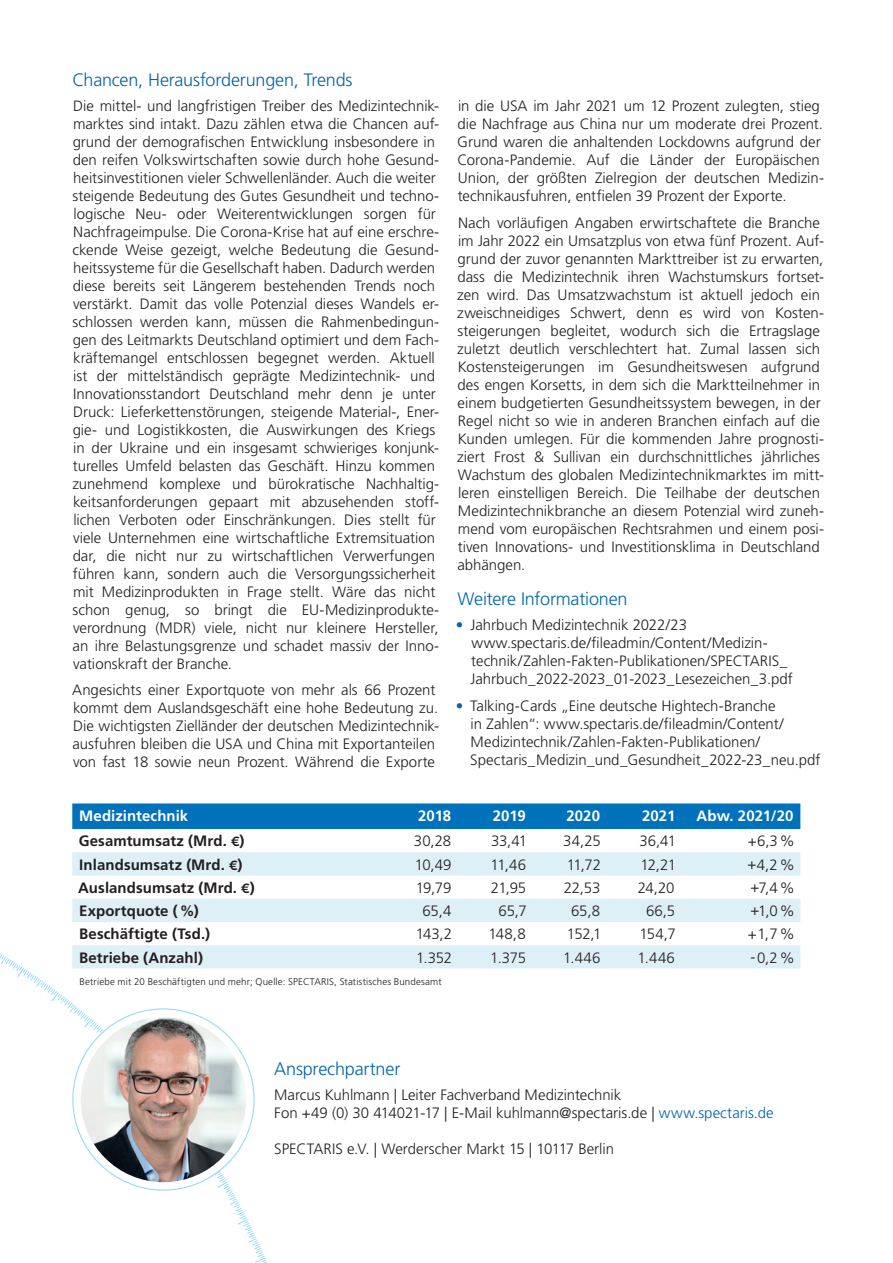
<style>
.page{position:relative;width:893px;height:1263px;background:#fff}
.page>*{position:absolute;margin:0;border:0;box-sizing:border-box;transform-origin:0 0}
.t1{font:300 18px "Frutiger LT Std";letter-spacing:-.01em;color:#0165a8}
.t2{font:300 15px/18px "Frutiger LT Std";color:#231f20}
.t3{font:700 15px "Frutiger LT Std";letter-spacing:.005em;color:#231f20}
.t4{font:700 15px "Frutiger LT Std";color:#fff}
.t5{font:300 9.75px "Frutiger LT Std";letter-spacing:.015em;color:#231f20}
.s1{color:#0165a8}
.s2{font-family:"TUI Type";font-weight:300}
</style>
<div class="page">
<svg style="left:0;top:953px;width:267px;height:310px"></svg>
<div style="left:73px;top:1009px;width:181px;height:181px;background:#fff;border-radius:50%"></div>
<img style="left:81px;top:1017px;width:165px;height:165px;border-radius:83px">
<div style="left:72px;top:803px;width:728px;height:26px;background:#0072bc"></div>
<svg style="left:72px;top:852px;width:728px;height:116px;fill:#ddeff7"></svg>
<p class="t1" style="left:72px;top:69px;width:282px">Chancen, Herausforderungen, Trends</p>
<p class="t2" style="left:72px;top:97px;width:368px">Die mittel- und langfristigen Treiber des Medizintechnik&shy;marktes sind intakt. Dazu zählen etwa die Chancen auf&shy;grund der demografischen Entwicklung insbesondere in den reifen Volkswirtschaften sowie durch hohe Gesund&shy;heitsinvestitionen vieler Schwellenländer. Auch die weiter steigende Bedeutung des Gutes Gesundheit und techno&shy;logische Neu- oder Weiterentwicklungen sorgen für Nachfrageimpulse. Die Corona-Krise hat auf eine erschre&shy;ckende Weise gezeigt, welche Bedeutung die Gesund&shy;heitssysteme für die Gesellschaft haben. Dadurch werden diese bereits seit Längerem bestehenden Trends noch verstärkt. Damit das volle Potenzial dieses Wandels er&shy;schlossen werden kann, müssen die Rahmenbedingun&shy;gen des Leitmarkts Deutschland optimiert und dem Fach&shy;kräftemangel entschlossen begegnet werden. Aktuell ist der mittelständisch geprägte Medizintechnik- und Innovationsstandort Deutschland mehr denn je unter Druck: Lieferkettenstörungen, steigende Material-, Ener&shy;gie- und Logistikkosten, die Auswirkungen des Kriegs in der Ukraine und ein insgesamt schwieriges konjunk&shy;turelles Umfeld belasten das Geschäft. Hinzu kommen zunehmend komplexe und bürokratische Nachhaltig&shy;keitsanforderungen gepaart mit abzusehenden stoff&shy;lichen Verboten oder Einschränkungen. Dies stellt für viele Unternehmen eine wirtschaftliche Extremsituation dar, die nicht nur zu wirtschaftlichen Verwerfungen führen kann, sondern auch die Versorgungssicherheit mit Medizinprodukten in Frage stellt. Wäre das nicht schon genug, so bringt die EU-Medizinprodukte&shy;verordnung (MDR) viele, nicht nur kleinere Hersteller, an ihre Belastungsgrenze und schadet massiv der Inno&shy;vationskraft der Branche.</p>
<p class="t2" style="left:72px;top:681px;width:369px">Angesichts einer Exportquote von mehr als 66 Prozent kommt dem Auslandsgeschäft eine hohe Bedeutung zu.<br>Die wichtigsten Zielländer der deutschen Medizintechnik&shy;ausfuhren bleiben die USA und China mit Exportanteilen von fast 18 sowie neun Prozent. Während die Exporte</p>
<p class="t2" style="left:457px;top:97px;width:368px">in die USA im Jahr 2021 um 12 Prozent zulegten, stieg die Nachfrage aus China nur um moderate drei Prozent.<br>Grund waren die anhaltenden Lockdowns aufgrund der Corona-Pandemie. Auf die Länder der Europäischen Union, der größten Zielregion der deutschen Medizin&shy;technikausfuhren, entfielen 39 Prozent der Exporte.</p>
<p class="t2" style="left:457px;top:214px;width:368px">Nach vorläufigen Angaben erwirtschaftete die Branche im Jahr 2022 ein Umsatzplus von etwa fünf Prozent. Auf&shy;grund der zuvor genannten Markttreiber ist zu erwarten, dass die Medizintechnik ihren Wachstumskurs fortset&shy;zen wird. Das Umsatzwachstum ist aktuell jedoch ein zweischneidiges Schwert, denn es wird von Kosten&shy;steigerungen begleitet, wodurch sich die Ertragslage zuletzt deutlich verschlechtert hat. Zumal lassen sich Kostensteigerungen im Gesundheitswesen aufgrund des engen Korsetts, in dem sich die Marktteilnehmer in einem budgetierten Gesundheitssystem bewegen, in der Regel nicht so wie in anderen Branchen einfach auf die Kunden umlegen. Für die kommenden Jahre prognosti&shy;ziert Frost &amp; Sullivan ein durchschnittliches jährliches Wachstum des globalen Medizintechnikmarktes im mitt&shy;leren einstelligen Bereich. Die Teilhabe der deutschen Medizintechnikbranche an diesem Potenzial wird zuneh&shy;mend vom europäischen Rechtsrahmen und einem posi&shy;tiven Innovations- und Investitionsklima in Deutschland abhängen.</p>
<p class="t1" style="left:458px;top:589px;width:172px">Weitere Informationen</p>
<p class="t2" style="left:471px;top:616px;width:324px;text-indent:-15px"><span class="s1">•</span> Jahrbuch Medizintechnik 2022/23 www.spectaris.de/fileadmin/Content/Medizin&shy;technik/Zahlen-Fakten-Publikationen/SPECTARIS_ Jahrbuch_2022-2023_01-2023_Lesezeichen_3.pdf</p>
<p class="t2" style="left:470px;top:697px;width:352px;text-indent:-14px"><span class="s1">•</span> Talking-Cards „Eine deutsche Hightech-Branche<br>in Zahlen“: www.spectaris.de/fileadmin/Content/ Medizintechnik/Zahlen-Fakten-Publikationen/ Spectaris_Medizin_und_Gesundheit_2022-23_neu.pdf</p>
<p class="t4" style="left:79px;top:807px;width:111px">Medizintechnik</p>
<p class="t4" style="left:418px;top:807px;width:35px">2018</p>
<p class="t4" style="left:493px;top:807px;width:34px">2019</p>
<p class="t4" style="left:566px;top:807px;width:35px">2020</p>
<p class="t4" style="left:642px;top:807px;width:35px">2021</p>
<p class="t4" style="left:697px;top:807px;width:98px">Abw. 2021/20</p>
<p class="t3" style="left:79px;top:832px;width:167px">Gesamtumsatz (Mrd. <span class="s2">€</span>)</p>
<p class="t2" style="left:414px;top:832px;width:39px">30,28</p>
<p class="t2" style="left:491px;top:832px;width:38px">33,41</p>
<p class="t2" style="left:563px;top:832px;width:39px">34,25</p>
<p class="t2" style="left:639px;top:832px;width:38px">36,41</p>
<p class="t2" style="left:748px;top:832px;width:48px">+6,3%</p>
<p class="t3" style="left:79px;top:855px;width:165px">Inlandsumsatz (Mrd. <span class="s2">€</span>)</p>
<p class="t2" style="left:415px;top:855px;width:38px">10,49</p>
<p class="t2" style="left:491px;top:855px;width:37px">11,46</p>
<p class="t2" style="left:567px;top:855px;width:36px">11,72</p>
<p class="t2" style="left:640px;top:855px;width:37px">12,21</p>
<p class="t2" style="left:747px;top:855px;width:49px">+4,2%</p>
<p class="t3" style="left:78px;top:879px;width:178px">Auslandsumsatz (Mrd. <span class="s2">€</span>)</p>
<p class="t2" style="left:416px;top:879px;width:37px">19,79</p>
<p class="t2" style="left:491px;top:879px;width:37px">21,95</p>
<p class="t2" style="left:564px;top:879px;width:38px">22,53</p>
<p class="t2" style="left:638px;top:879px;width:38px">24,20</p>
<p class="t2" style="left:751px;top:879px;width:46px">+7,4 %</p>
<p class="t3" style="left:79px;top:902px;width:121px">Exportquote (%)</p>
<p class="t2" style="left:423px;top:902px;width:30px">65,4</p>
<p class="t2" style="left:499px;top:902px;width:30px">65,7</p>
<p class="t2" style="left:571px;top:902px;width:30px">65,8</p>
<p class="t2" style="left:646px;top:902px;width:31px">66,5</p>
<p class="t2" style="left:750px;top:902px;width:46px">+1,0 %</p>
<p class="t3" style="left:79px;top:925px;width:132px">Beschäftigte (Tsd.)</p>
<p class="t2" style="left:416px;top:925px;width:38px">143,2</p>
<p class="t2" style="left:488px;top:925px;width:39px">148,8</p>
<p class="t2" style="left:567px;top:925px;width:36px">152,1</p>
<p class="t2" style="left:639px;top:925px;width:38px">154,7</p>
<p class="t2" style="left:748px;top:925px;width:48px">+1,7%</p>
<p class="t3" style="left:79px;top:948px;width:125px">Betriebe (Anzahl)</p>
<p class="t2" style="left:416px;top:948px;width:38px">1.352</p>
<p class="t2" style="left:490px;top:948px;width:37px">1.375</p>
<p class="t2" style="left:563px;top:948px;width:39px">1.446</p>
<p class="t2" style="left:637px;top:948px;width:39px">1.446</p>
<p class="t2" style="left:751px;top:948px;width:46px">-0,2%</p>
<p class="t5" style="left:80px;top:976px;width:364px">Betriebe mit 20 Beschäftigten und mehr; Quelle: SPECTARIS, Statistisches Bundesamt</p>
<p class="t1" style="left:274px;top:1059px;width:128px">Ansprechpartner</p>
<p class="t2" style="left:274px;top:1086px;width:501px">Marcus Kuhlmann | Leiter Fachverband Medizintechnik<br>Fon +49 (0) 30 414021-17 | E-Mail kuhlmann@spectaris.de | <span class="s1">www.spectaris.de</span></p>
<p class="t2" style="left:274px;top:1140px;width:341px">SPECTARIS e.V. | Werderscher Markt 15 | 10117 Berlin</p>
</div>
